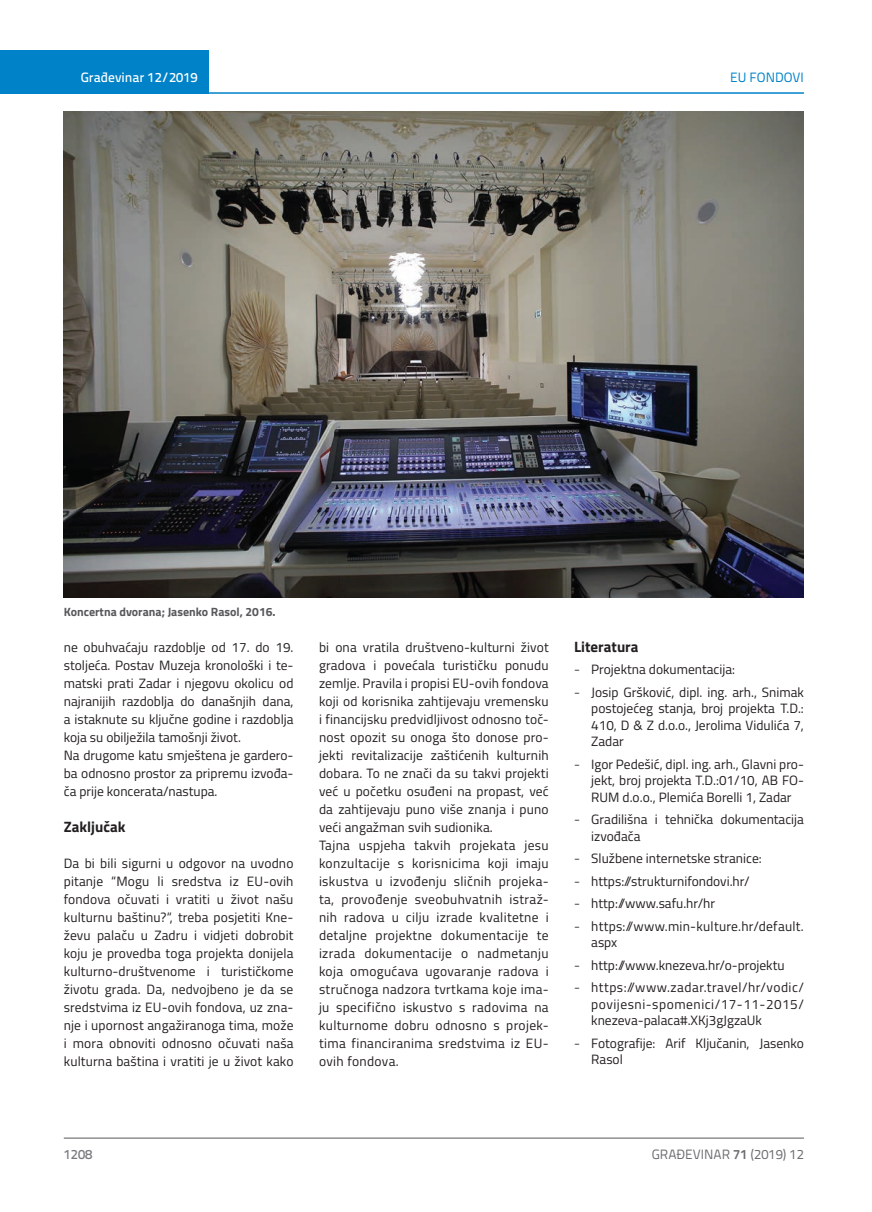
<style>
.page{position:relative;width:872px;height:1212px;background:#fff}
.page>*{position:absolute;margin:0;border:0;box-sizing:border-box;transform-origin:0 0}
.t1{font:700 15px "Titillium";color:#231f20}
.t2{font:13.5px/18px "Titillium";letter-spacing:.01em;color:#231f20}
.t3{font:13.5px "Titillium Text 22 L";color:#6c6d70}
.t4{font:500 13.5px "Titillium Text 22 L";color:#fff}
.t5{font:13.5px "Titillium Text 22 L";color:#0082c8}
.t6{font:500 13.5px "Titillium Text 22 L";color:#787a7d}
.t7{font:700 12px "Titillium";color:#57585a}
.s1{font-family:"Titillium Text 22 L";font-weight:300}
.s2{font-weight:700}
</style>
<div class="page">
<div style="left:0;top:50px;width:208px;height:44px;background:#0082c8"></div>
<hr style="left:0;top:92px;width:804px;height:2px;background:#0082c8">
<hr style="left:64px;top:1138px;width:740px;height:1px;background:#57585a">
<img style="left:64px;top:112px;width:740px;height:486px">
<p class="t4" style="left:81px;top:67px;width:118px">Građevinar 12/2019</p>
<p class="t5" style="left:730px;top:68px;width:75px">EU FONDOVI</p>
<p class="t7" style="left:64px;top:603px;width:213px">Koncertna dvorana; Jasenko Rasol, 2016.</p>
<p class="t2" style="left:64px;top:638px;width:231px">ne obuhvaćaju razdoblje od 17. do 19. stoljeća. Postav Muzeja kronološki i te&shy;matski prati Zadar i njegovu okolicu od najranijih razdoblja do današnjih dana, a istaknute su ključne godine i razdoblja koja su obilježila tamošnji život.<br>Na drugome katu smještena je gardero&shy;ba odnosno prostor za pripremu izvođa&shy;ča prije koncerata/nastupa.</p>
<p class="t1" style="left:64px;top:815px;width:63px">Zaključak</p>
<p class="t2" style="left:64px;top:854px;width:231px;text-align:justify">Da bi bili sigurni u odgovor na uvodno pitanje “Mogu li sredstva iz EU-ovih fondova očuvati i vratiti u život našu kulturnu baštinu?“, treba posjetiti Kne&shy;ževu palaču u Zadru i vidjeti dobrobit koju je provedba toga projekta donijela kulturno-društvenome i turističkome životu grada. Da, nedvojbeno je da se sredstvima iz EU-ovih fondova, uz zna&shy;nje i upornost angažiranoga tima, može i mora obnoviti odnosno očuvati naša kulturna baština i vratiti je u život kako</p>
<p class="t2" style="left:319px;top:638px;width:231px">bi ona vratila društveno-kulturni život gradova i povećala turističku ponudu zemlje. Pravila i propisi EU-ovih fondova koji od korisnika zahtijevaju vremensku i financijsku predvidljivost odnosno toč&shy;nost opozit su onoga što donose pro&shy;jekti revitalizacije zaštićenih kulturnih dobara. To ne znači da su takvi projekti već u početku osuđeni na propast, već da zahtijevaju puno više znanja i puno veći angažman svih sudionika.<br>Tajna uspjeha takvih projekata jesu konzultacije s korisnicima koji imaju iskustva u izvođenju sličnih projeka&shy;ta, provođenje sveobuhvatnih istraž&shy;nih radova u cilju izrade kvalitetne i detaljne projektne dokumentacije te izrada dokumentacije o nadmetanju koja omogućava ugovaranje radova i stručnoga nadzora tvrtkama koje ima&shy;ju specifično iskustvo s radovima na kulturnome dobru odnosno s projek&shy;tima financiranima sredstvima iz EU&shy;ovih fondova.</p>
<p class="t1" style="left:574px;top:635px;width:66px">Literatura</p>
<p class="t2" style="left:574px;top:660px;width:162px"><span class="s1">-</span> Projektna dokumentacija:</p>
<p class="t2" style="left:591px;top:683px;width:214px;line-height:16.5px;text-align:justify;text-indent:-17px"><span class="s1">-</span> Josip Gršković, dipl. ing. arh., Snimak postojećeg stanja, broj projekta T.D.:<br>410, D &amp; Z d.o.o., Jerolima Vidulića 7, Zadar</p>
<p class="t2" style="left:591px;top:755px;width:214px;line-height:16.5px;text-align:justify;text-indent:-17px"><span class="s1">-</span> Igor Pedešić, dipl. ing. arh., Glavni pro&shy;jekt, broj projekta T.D.:01/10, AB FO-RUM d.o.o., Plemića Borelli 1, Zadar</p>
<p class="t2" style="left:591px;top:811px;width:214px;line-height:16.5px;text-indent:-17px"><span class="s1">-</span> Gradilišna i tehnička dokumentacija izvođača</p>
<p class="t2" style="left:574px;top:849px;width:189px"><span class="s1">-</span> Službene internetske stranice:</p>
<p class="t2" style="left:574px;top:871px;width:177px"><span class="s1">-</span> https://strukturnifondovi.hr/</p>
<p class="t2" style="left:574px;top:894px;width:142px"><span class="s1">-</span> http://www.safu.hr/hr</p>
<p class="t2" style="left:591px;top:917px;width:214px;line-height:16.5px;text-indent:-17px"><span class="s1">-</span> https://www.min-kulture.hr/default. aspx</p>
<p class="t2" style="left:574px;top:955px;width:212px"><span class="s1">-</span> http://www.knezeva.hr/o-projektu</p>
<p class="t2" style="left:591px;top:978px;width:214px;line-height:16.5px;text-align:justify;text-indent:-17px"><span class="s1">-</span> https://www.zadar.travel/hr/vodic/ povijesni-spomenici/17-11-2015/ knezeva-palaca#.XKj3gJgzaUk</p>
<p class="t2" style="left:591px;top:1034px;width:214px;line-height:16.5px;text-indent:-17px"><span class="s1">-</span> Fotografije: Arif Ključanin, Jasenko<br>Rasol</p>
<p class="t6" style="left:64px;top:1144px;width:30px">1208</p>
<p class="t3" style="left:652px;top:1144px;width:154px">GRAĐEVINAR <span class="s2">71</span> (2019) 12</p>
</div>
